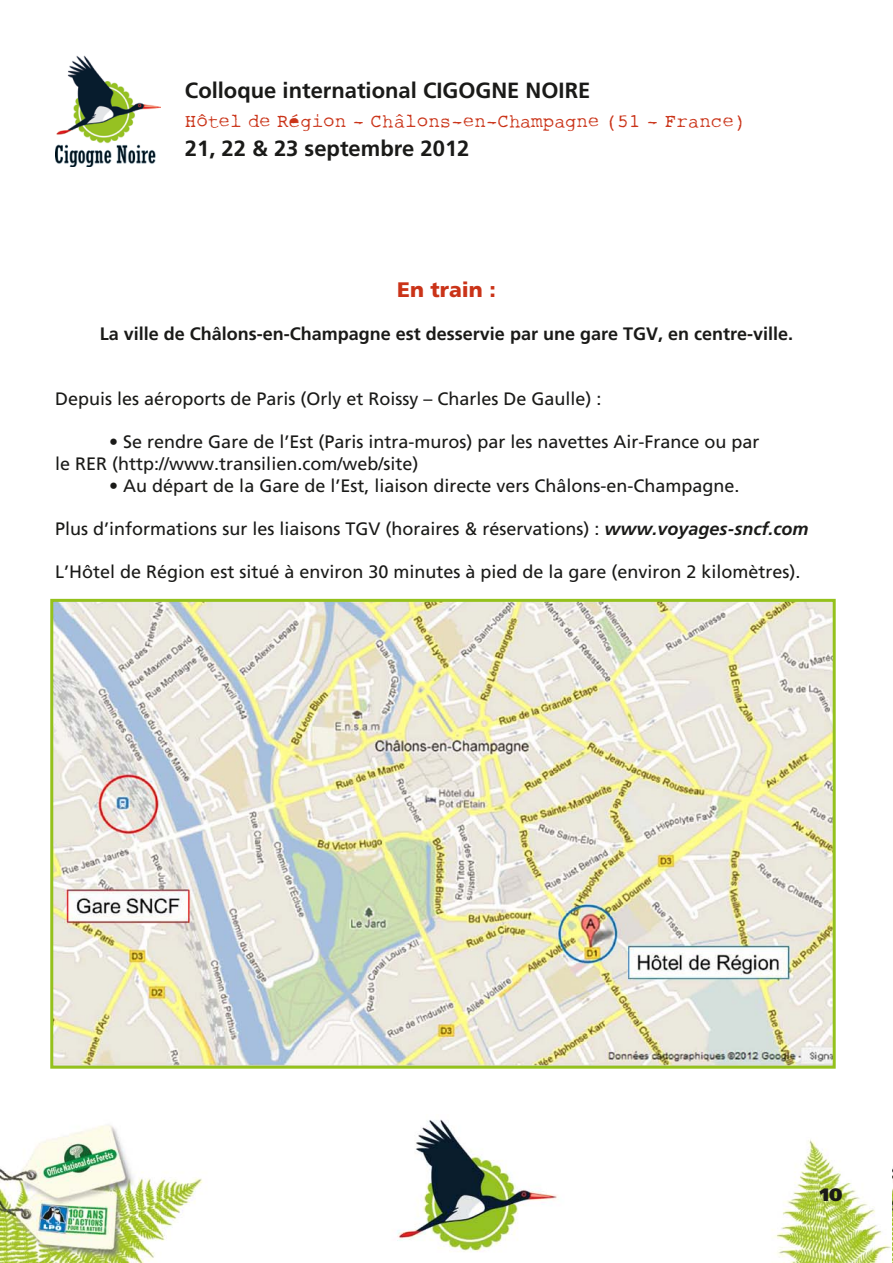
<style>
.page{position:relative;width:893px;height:1263px;background:#fff}
.page>*{position:absolute;margin:0;border:0;box-sizing:border-box;transform-origin:0 0}
.t1{font:700 21.9px "Frutiger";color:#1a1a18}
.t2{font:900 21px "Frutiger";color:#ca3318}
.t3{font:19.2px "Rough Typewriter";color:#ca3318}
.t4{font:18px/21.6px "Frutiger";color:#1a1a18}
.t5{font:700 18px "Frutiger";color:#1a1a18}
.t6{font:900 18px "Frutiger";color:#1a1a18}
.s1{font-weight:700;font-style:italic}
</style>
<div class="page">
<img style="left:0;top:1119px;width:893px;height:144px">
<img style="left:55px;top:55px;width:106px;height:111px">
<img style="left:54px;top:603px;width:778px;height:462px">
<div style="left:50px;top:599px;width:786px;height:470px;border:3px solid #94c11c"></div>
<p class="t1" style="left:185px;top:77px;width:407px">Colloque international Cigogne noire</p>
<p class="t3" style="left:185px;top:109px;width:562px">Hôtel de Région - Châlons-en-Champagne (51 - France)</p>
<p class="t1" style="left:185px;top:135px;width:286px">21, 22 &amp; 23 septembre 2012</p>
<p class="t2" style="left:397px;top:277px;width:100px">En train :</p>
<p class="t5" style="left:100px;top:324px;width:695px">La ville de Châlons-en-Champagne est desservie par une gare TGV, en centre-ville.</p>
<p class="t4" style="left:55px;top:388px;width:548px">Depuis les aéroports de Paris (Orly et Roissy – Charles De Gaulle) :</p>
<p class="t4" style="left:55px;top:431px;width:706px;text-indent:54px">• Se rendre Gare de l’Est (Paris intra-muros) par les navettes Air-France ou par le RER (http://www.transilien.com/web/site)</p>
<p class="t4" style="left:109px;top:474px;width:632px">• Au départ de la Gare de l’Est, liaison directe vers Châlons-en-Champagne.</p>
<p class="t4" style="left:55px;top:518px;width:755px">Plus d’informations sur les liaisons TGV (horaires &amp; réservations) : <span class="s1">www.voyages-sncf.com</span></p>
<p class="t4" style="left:55px;top:561px;width:747px">L’Hôtel de Région est situé à environ 30 minutes à pied de la gare (environ 2 kilomètres).</p>
<p class="t6" style="left:820px;top:1183px;width:24px">10</p>
</div>
